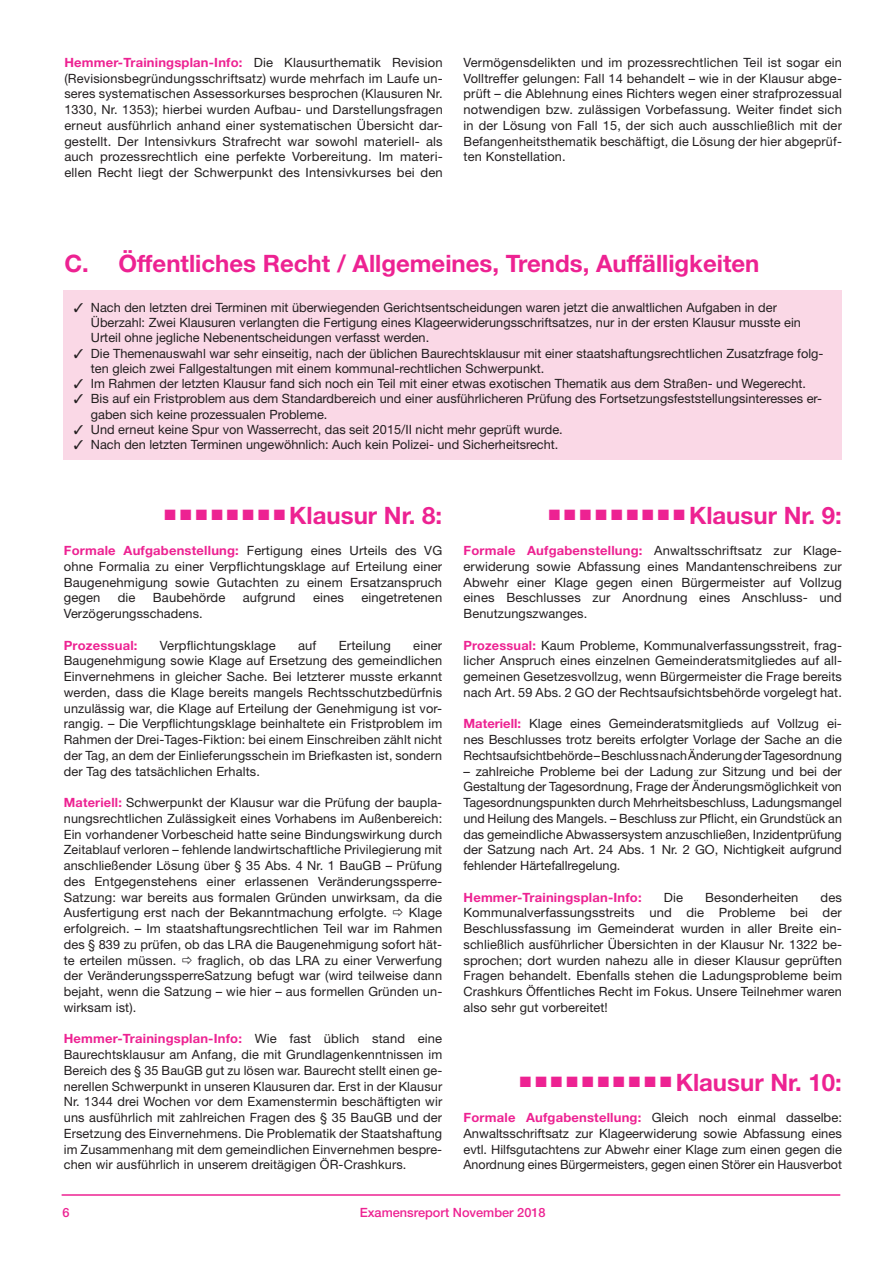
<style>
.page{position:relative;width:893px;height:1263px;background:#fff}
.page>*{position:absolute;margin:0;border:0;box-sizing:border-box;transform-origin:0 0}
.t1{font:700 24px "Helvetica Neue LT";color:#ed2292}
.t2{font:12.75px/15.8px "Helvetica Neue LT";color:#231f20;text-align:justify}
.t3{font:700 12.75px "Helvetica Neue LT";letter-spacing:.015em;color:#ed2292}
.t4{font:500 12.75px "Helvetica Neue LT";color:#ed2292}
.s1{font-weight:700;color:#ed2292}
</style>
<div class="page">
<hr style="left:62px;top:1194px;width:778px;height:2px;background:#ed2292">
<div style="left:63px;top:291px;width:778px;height:169px;background:#fad8e6"></div>
<p class="t2" style="left:64px;top:54px;width:380px"><span class="s1">Hemmer-Trainingsplan-Info:</span> Die Klausurthematik Revision (Revisionsbegründungsschriftsatz) wurde mehrfach im Laufe un&shy;seres systematischen Assessorkurses besprochen (Klausuren Nr.<br>1330, Nr. 1353); hierbei wurden Aufbau- und Darstellungsfragen erneut ausführlich anhand einer systematischen Übersicht dar&shy;gestellt. Der Intensivkurs Strafrecht war sowohl materiell- als auch prozessrechtlich eine perfekte Vorbereitung. Im materi&shy;ellen Recht liegt der Schwerpunkt des Intensivkurses bei den</p>
<p class="t2" style="left:463px;top:54px;width:380px">Vermögensdelikten und im prozessrechtlichen Teil ist sogar ein Volltreffer gelungen: Fall 14 behandelt – wie in der Klausur abge&shy;prüft – die Ablehnung eines Richters wegen einer strafprozessual notwendigen bzw. zulässigen Vorbefassung. Weiter findet sich in der Lösung von Fall 15, der sich auch ausschließlich mit der Befangenheitsthematik beschäftigt, die Lösung der hier abgeprüf&shy;ten Konstellation.</p>
<h1 class="t1" style="left:64px;top:248px;width:697px">C. Öffentliches Recht / Allgemeines, Trends, Auffälligkeiten</h1>
<p class="t2" style="left:91px;top:299px;width:712px;line-height:15.3px;text-align:left;text-indent:-17px">✓ Nach den letzten drei Terminen mit überwiegenden Gerichtsentscheidungen waren jetzt die anwaltlichen Aufgaben in der<br>Überzahl: Zwei Klausuren verlangten die Fertigung eines Klageerwiderungsschriftsatzes, nur in der ersten Klausur musste ein<br>Urteil ohne jegliche Nebenentscheidungen verfasst werden.</p>
<p class="t2" style="left:91px;top:345px;width:734px;line-height:15.3px;text-indent:-17px">✓ Die Themenauswahl war sehr einseitig, nach der üblichen Baurechtsklausur mit einer staatshaftungsrechtlichen Zusatzfrage folg&shy;ten gleich zwei Fallgestaltungen mit einem kommunal-rechtlichen Schwerpunkt.</p>
<p class="t2" style="left:74px;top:376px;width:734px">✓ Im Rahmen der letzten Klausur fand sich noch ein Teil mit einer etwas exotischen Thematik aus dem Straßen- und Wegerecht.</p>
<p class="t2" style="left:91px;top:391px;width:733px;line-height:15.3px;text-indent:-17px">✓ Bis auf ein Fristproblem aus dem Standardbereich und einer ausführlicheren Prüfung des Fortsetzungsfeststellungsinteresses er&shy;gaben sich keine prozessualen Probleme.</p>
<p class="t2" style="left:74px;top:421px;width:490px">✓ Und erneut keine Spur von Wasserrecht, das seit 2015/II nicht mehr geprüft wurde.</p>
<p class="t2" style="left:74px;top:437px;width:486px">✓ Nach den letzten Terminen ungewöhnlich: Auch kein Polizei- und Sicherheitsrecht.</p>
<h1 class="t1" style="left:165px;top:500px;width:279px">■ ■ ■ ■ ■ ■ ■ ■ Klausur Nr. 8:</h1>
<p class="t2" style="left:64px;top:542px;width:380px"><span class="s1">Formale Aufgabenstellung:</span> Fertigung eines Urteils des VG ohne Formalia zu einer Verpflichtungsklage auf Erteilung einer Baugenehmigung sowie Gutachten zu einem Ersatzanspruch gegen</p>
<p class="t2" style="left:118px;top:590px;width:19px">die</p>
<p class="t2" style="left:153px;top:590px;width:74px">Baubehörde</p>
<p class="t2" style="left:243px;top:590px;width:54px">aufgrund</p>
<p class="t2" style="left:313px;top:590px;width:33px">eines</p>
<p class="t2" style="left:361px;top:590px;width:82px">eingetretenen</p>
<p class="t2" style="left:64px;top:605px;width:141px">Verzögerungsschadens.</p>
<p class="t3" style="left:64px;top:637px;width:75px">Prozessual:</p>
<p class="t2" style="left:160px;top:637px;width:117px">Verpflichtungsklage</p>
<p class="t2" style="left:298px;top:637px;width:20px">auf</p>
<p class="t2" style="left:339px;top:637px;width:54px">Erteilung</p>
<p class="t2" style="left:64px;top:637px;width:380px;text-indent:349px">einer Baugenehmigung sowie Klage auf Ersetzung des gemeindlichen Einvernehmens in gleicher Sache. Bei letzterer musste erkannt werden, dass die Klage bereits mangels Rechtsschutzbedürfnis unzulässig war, die Klage auf Erteilung der Genehmigung ist vor&shy;rangig. – Die Verpflichtungsklage beinhaltete ein Fristproblem im Rahmen der Drei-Tages-Fiktion: bei einem Einschreiben zählt nicht der Tag, an dem der Einlieferungsschein im Briefkasten ist, sondern der Tag des tatsächlichen Erhalts.</p>
<p class="t2" style="left:64px;top:794px;width:380px"><span class="s1">Materiell:</span> Schwerpunkt der Klausur war die Prüfung der baupla&shy;nungsrechtlichen Zulässigkeit eines Vorhabens im Außenbereich:<br>Ein vorhandener Vorbescheid hatte seine Bindungswirkung durch Zeitablauf verloren – fehlende landwirtschaftliche Privilegierung mit anschließender Lösung über § 35 Abs. 4 Nr. 1 BauGB – Prüfung des Entgegenstehens einer erlassenen Veränderungssperre-Satzung: war bereits aus formalen Gründen unwirksam, da die Ausfertigung erst nach der Bekanntmachung erfolgte.</p>
<p class="t2" style="left:64px;top:905px;width:380px;text-indent:345px">Klage erfolgreich. – Im staatshaftungsrechtlichen Teil war im Rahmen des § 839 zu prüfen, ob das LRA die Baugenehmigung sofort hät&shy;te erteilen müssen.</p>
<p class="t2" style="left:64px;top:952px;width:380px;text-indent:134px">fraglich, ob das LRA zu einer Verwerfung der VeränderungssperreSatzung befugt war (wird teilweise dann bejaht, wenn die Satzung – wie hier – aus formellen Gründen un&shy;wirksam ist).</p>
<p class="t2" style="left:64px;top:1031px;width:380px"><span class="s1">Hemmer-Trainingsplan-Info:</span> Wie fast üblich stand eine Baurechtsklausur am Anfang, die mit Grundlagenkenntnissen im Bereich des § 35 BauGB gut zu lösen war. Baurecht stellt einen ge&shy;nerellen Schwerpunkt in unseren Klausuren dar. Erst in der Klausur Nr. 1344 drei Wochen vor dem Examenstermin beschäftigten wir uns ausführlich mit zahlreichen Fragen des § 35 BauGB und der Ersetzung des Einvernehmens. Die Problematik der Staatshaftung im Zusammenhang mit dem gemeindlichen Einvernehmen bespre&shy;chen wir ausführlich in unserem dreitägigen ÖR-Crashkurs.</p>
<h1 class="t1" style="left:549px;top:500px;width:295px">■ ■ ■ ■ ■ ■ ■ ■ ■ Klausur Nr. 9:</h1>
<p class="t2" style="left:463px;top:542px;width:380px"><span class="s1">Formale Aufgabenstellung:</span> Anwaltsschriftsatz zur Klage&shy;erwiderung sowie Abfassung eines Mandantenschreibens zur Abwehr einer Klage gegen einen Bürgermeister auf Vollzug eines Beschlusses zur Anordnung eines Anschluss- und Benutzungszwanges.</p>
<p class="t2" style="left:463px;top:637px;width:380px"><span class="s1">Prozessual:</span> Kaum Probleme, Kommunalverfassungsstreit, frag&shy;licher Anspruch eines einzelnen Gemeinderatsmitgliedes auf all&shy;gemeinen Gesetzesvollzug, wenn Bürgermeister die Frage bereits nach Art. 59 Abs. 2 GO der Rechtsaufsichtsbehörde vorgelegt hat.</p>
<p class="t2" style="left:463px;top:716px;width:380px"><span class="s1">Materiell:</span> Klage eines Gemeinderatsmitglieds auf Vollzug ei&shy;nes Beschlusses trotz bereits erfolgter Vorlage der Sache an die Rechtsaufsichtbehörde – Beschluss nach Änderung der Tagesordnung</p>
<p class="t2" style="left:463px;top:763px;width:380px">– zahlreiche Probleme bei der Ladung zur Sitzung und bei der Gestaltung der Tagesordnung, Frage der Änderungsmöglichkeit von Tagesordnungspunkten durch Mehrheitsbeschluss, Ladungsmangel und Heilung des Mangels. – Beschluss zur Pflicht, ein Grundstück an das gemeindliche Abwassersystem anzuschließen, Inzidentprüfung der Satzung nach Art. 24 Abs. 1 Nr. 2 GO, Nichtigkeit aufgrund fehlender Härtefallregelung.</p>
<p class="t3" style="left:463px;top:889px;width:180px">Hemmer-Trainingsplan-Info:</p>
<p class="t2" style="left:664px;top:889px;width:21px">Die</p>
<p class="t2" style="left:705px;top:889px;width:95px">Besonderheiten</p>
<p class="t2" style="left:463px;top:889px;width:380px;text-indent:357px">des Kommunalverfassungsstreits und die Probleme bei der Beschlussfassung im Gemeinderat wurden in aller Breite ein&shy;schließlich ausführlicher Übersichten in der Klausur Nr. 1322 be&shy;sprochen; dort wurden nahezu alle in dieser Klausur geprüften Fragen behandelt. Ebenfalls stehen die Ladungsprobleme beim Crashkurs Öffentliches Recht im Fokus. Unsere Teilnehmer waren also sehr gut vorbereitet!</p>
<h1 class="t1" style="left:520px;top:1067px;width:324px">■ ■ ■ ■ ■ ■ ■ ■ ■ ■ Klausur Nr. 10:</h1>
<p class="t2" style="left:463px;top:1109px;width:380px"><span class="s1">Formale Aufgabenstellung:</span> Gleich noch einmal dasselbe:<br>Anwaltsschriftsatz zur Klageerwiderung sowie Abfassung eines evtl. Hilfsgutachtens zur Abwehr einer Klage zum einen gegen die Anordnung eines Bürgermeisters, gegen einen Störer ein Hausverbot</p>
<p class="t4" style="left:62px;top:1204px;width:9px">6</p>
<p class="t4" style="left:360px;top:1204px;width:187px">Examensreport November 2018</p>
</div>
